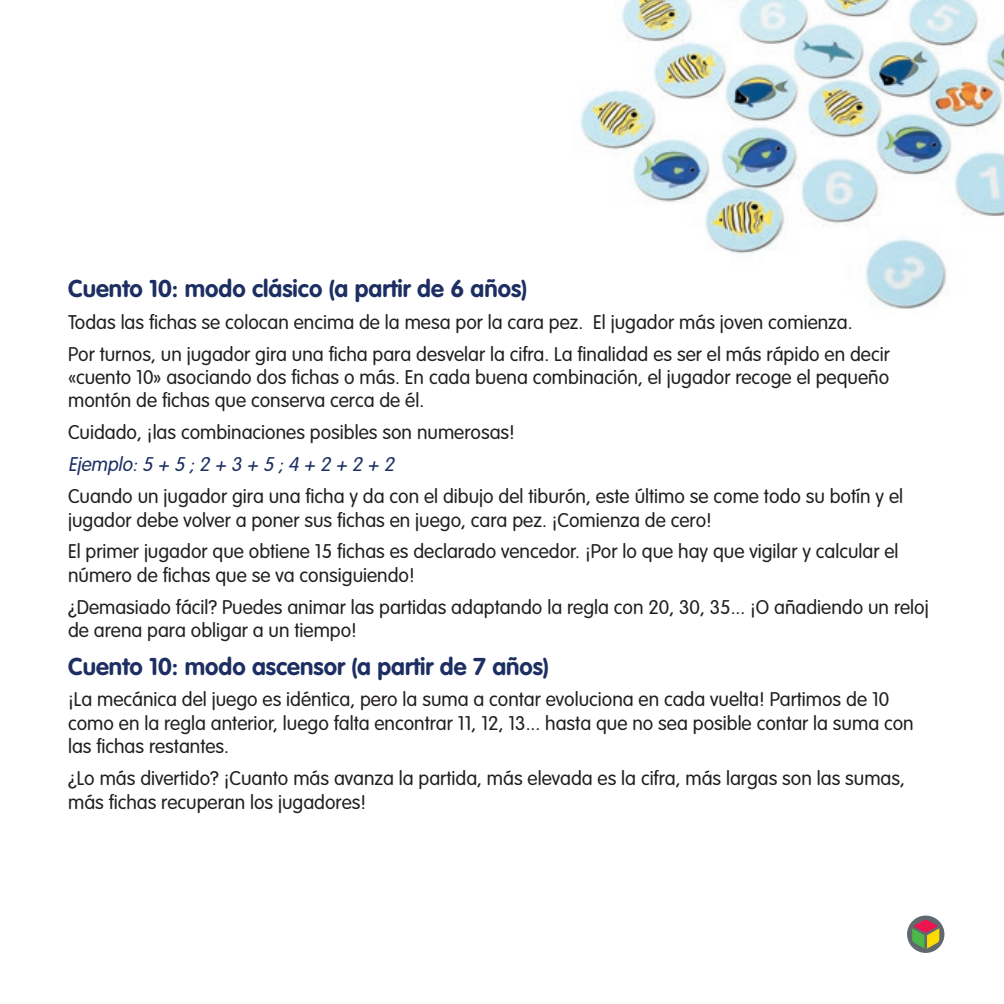
<style>
.page{position:relative;width:1004px;height:1004px;background:#fff}
.page>*{position:absolute;margin:0;border:0;box-sizing:border-box;transform-origin:0 0}
.t1{font:700 24px "VAG Rounded LT Pro";color:#1d2f62}
.t2{font:300 19.5px/23.4px "VAG Rounded LT Pro";color:#231f20}
.t3{font:italic 300 19.5px "VAG Rounded LT Pro";color:#1d2f62}
</style>
<div class="page">
<svg style="left:907px;top:915px;width:37px;height:37px"></svg>
<svg style="left:912px;top:919px;width:27px;height:29px"></svg>
<img style="left:580px;top:0;width:423px;height:309px">
<p class="t1" style="left:68px;top:273px;width:460px">Cuento 10: modo clásico (a partir de 6 años)</p>
<p class="t2" style="left:68px;top:311px;width:786px">Todas las fichas se colocan encima de la mesa por la cara pez. El jugador más joven comienza.</p>
<p class="t2" style="left:68px;top:342px;width:823px;text-align:justify">Por turnos, un jugador gira una ficha para desvelar la cifra. La finalidad es ser el más rápido en decir «cuento 10» asociando dos fichas o más. En cada buena combinación, el jugador recoge el pequeño montón de fichas que conserva cerca de él.</p>
<p class="t2" style="left:68px;top:421px;width:448px">Cuidado, ¡las combinaciones posibles son numerosas!</p>
<p class="t3" style="left:68px;top:453px;width:332px">Ejemplo:5 + 5 ;2 + 3 + 5 ;4 + 2 + 2 + 2</p>
<p class="t2" style="left:68px;top:485px;width:836px">Cuando un jugador gira una ficha y da con el dibujo del tiburón, este último se come todo su botín y el jugador debe volver a poner sus fichas en juego, cara pez. ¡Comienza de cero!</p>
<p class="t2" style="left:68px;top:540px;width:832px">El primer jugador que obtiene 15 fichas es declarado vencedor. ¡Por lo que hay que vigilar y calcular el número de fichas que se va consiguiendo!</p>
<p class="t2" style="left:68px;top:596px;width:862px">¿Demasiado fácil? Puedes animar las partidas adaptando la regla con 20, 30, 35... ¡O añadiendo un reloj de arena para obligar a un tiempo!</p>
<p class="t1" style="left:68px;top:651px;width:482px">Cuento 10: modo ascensor (a partir de 7 años)</p>
<p class="t2" style="left:68px;top:688px;width:847px">¡La mecánica del juego es idéntica, pero la suma a contar evoluciona en cada vuelta! Partimos de 10 como en la regla anterior, luego falta encontrar 11, 12, 13... hasta que no sea posible contar la suma con las fichas restantes.</p>
<p class="t2" style="left:68px;top:767px;width:838px">¿Lo más divertido? ¡Cuanto más avanza la partida, más elevada es la cifra, más largas son las sumas, más fichas recuperan los jugadores!</p>
</div>
